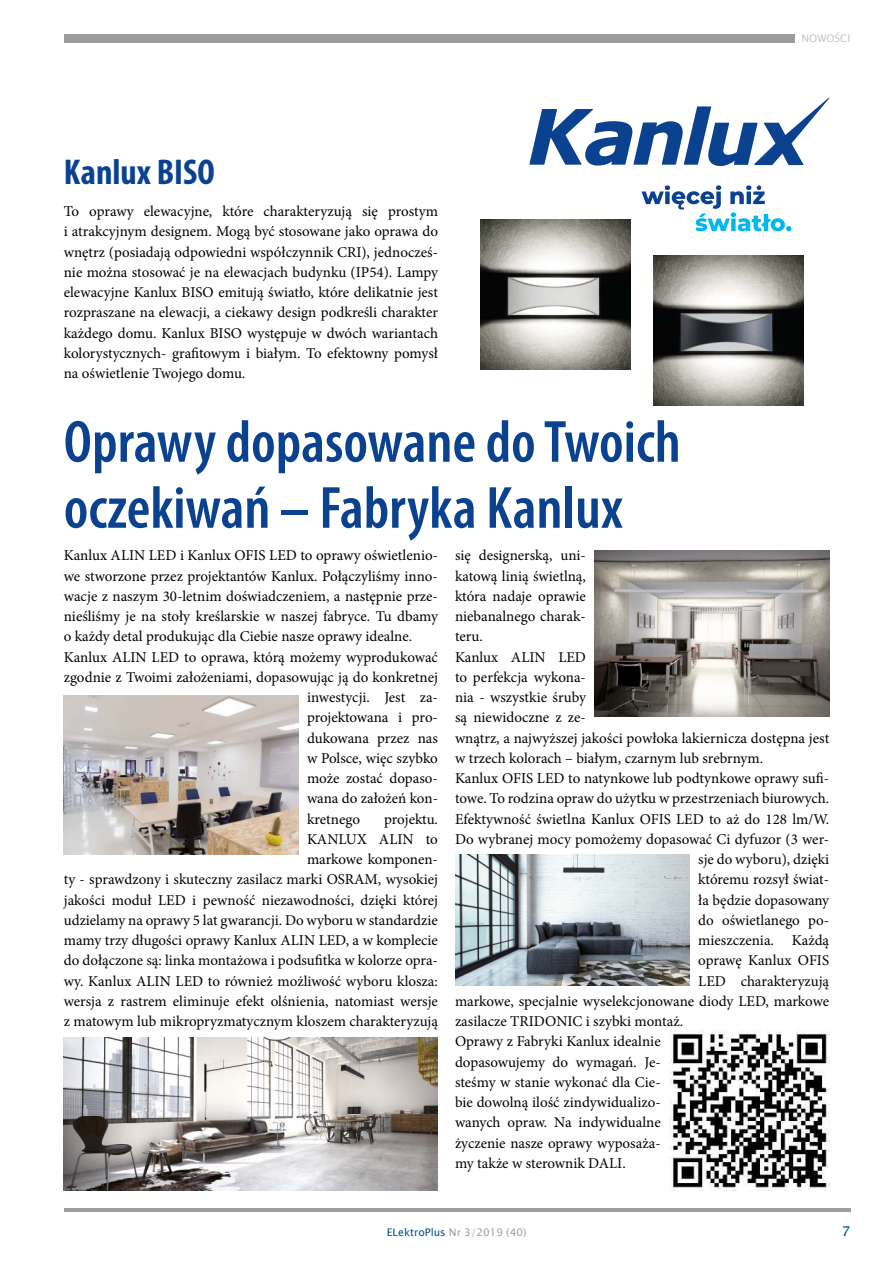
<style>
.page{position:relative;width:893px;height:1263px;background:#fff}
.page>*{position:absolute;margin:0;border:0;box-sizing:border-box;transform-origin:0 0}
.t1{font:600 condensed 60px/66px "Myriad Pro";color:#0b4290}
.t2{font:700 condensed 36px "Myriad Pro";color:#0b4290}
.t3{font:15px/20.2px "Minion Pro";color:#000;text-align:right}
.t4{font:13.5px "Lucida Sans Unicode";color:#005187}
.t5{font:10.5px "Lucida Sans Unicode";color:#9d9d9c}
.t6{font:10.5px "Lucida Sans Unicode";color:#c6c6c6}
.s1{color:#005187}
</style>
<div class="page">
<div style="left:64px;top:34px;width:731px;height:9px;background:#9d9d9c"></div>
<hr style="left:64px;top:1209px;width:786px;height:3px;background:#9d9d9c">
<img style="left:654px;top:255px;width:150px;height:150px">
<img style="left:480px;top:219px;width:150px;height:150px">
<img style="left:64px;top:695px;width:235px;height:160px">
<img style="left:64px;top:1037px;width:374px;height:153px">
<img style="left:594px;top:550px;width:235px;height:166px">
<img style="left:455px;top:854px;width:235px;height:132px">
<img style="left:669px;top:1031px;width:160px;height:160px">
<svg style="left:529px;top:98px;width:300px;height:68px"></svg>
<svg style="left:641px;top:185px;width:150px;height:46px"></svg>
<h2 class="t2" style="left:64px;top:149px;width:152px">Kanlux BISO</h2>
<p class="t3" style="left:64px;top:201px;width:376px;text-align:justify">To oprawy elewacyjne, które charakteryzują się prostym i atrakcyjnym designem. Mogą być stosowane jako oprawa do wnętrz (posiadają odpowiedni współczynnik CRI), jednocześ&shy;nie można stosować je na elewacjach budynku (IP54). Lampy elewacyjne Kanlux BISO emitują światło, które delikatnie jest rozpraszane na elewacji, a ciekawy design podkreśli charakter każdego domu. Kanlux BISO występuje w dwóch wariantach kolorystycznych- grafitowym i białym. To efektowny pomysł na oświetlenie Twojego domu.</p>
<p class="t6" style="left:801px;top:30px;width:51px">NOWOŚCI</p>
<h1 class="t1" style="left:64px;top:408px;width:618px">Oprawy dopasowane do Twoich oczekiwań – Fabryka Kanlux</h1>
<p class="t3" style="left:64px;top:545px;width:376px">Kanlux ALIN LED i Kanlux OFIS LED to oprawy oświetlenio-</p>
<p class="t3" style="left:64px;top:566px;width:376px">we stworzone przez projektantów Kanlux. Połączyliśmy inno-</p>
<p class="t3" style="left:64px;top:586px;width:376px">wacje z naszym 30-letnim doświadczeniem, a następnie prze-</p>
<p class="t3" style="left:64px;top:606px;width:376px">nieśliśmy je na stoły kreślarskie w naszej fabryce. Tu dbamy</p>
<p class="t3" style="left:64px;top:626px;width:350px">o każdy detal produkując dla Ciebie nasze oprawy idealne.</p>
<p class="t3" style="left:64px;top:647px;width:376px">Kanlux ALIN LED to oprawa, którą możemy wyprodukować</p>
<p class="t3" style="left:64px;top:667px;width:376px">zgodnie z Twoimi założeniami, dopasowując ją do konkretnej</p>
<p class="t3" style="left:307px;top:687px;width:132px">inwestycji. Jest za-</p>
<p class="t3" style="left:307px;top:707px;width:132px">projektowana i pro-</p>
<p class="t3" style="left:307px;top:728px;width:132px">dukowana przez nas</p>
<p class="t3" style="left:307px;top:748px;width:132px">w Polsce, więc szybko</p>
<p class="t3" style="left:307px;top:768px;width:132px">może zostać dopaso-</p>
<p class="t3" style="left:307px;top:788px;width:132px">wana do założeń kon-</p>
<p class="t3" style="left:307px;top:809px;width:54px">kretnego</p>
<p class="t3" style="left:455px;top:545px;width:132px">się designerską, uni-</p>
<p class="t3" style="left:455px;top:566px;width:132px">katową linią świetlną,</p>
<p class="t3" style="left:455px;top:586px;width:132px">która nadaje oprawie</p>
<p class="t3" style="left:455px;top:606px;width:132px">niebanalnego charak-</p>
<p class="t3" style="left:455px;top:626px;width:29px">teru.</p>
<p class="t3" style="left:455px;top:647px;width:132px">Kanlux ALIN LED</p>
<p class="t3" style="left:455px;top:667px;width:132px">to perfekcja wykona-</p>
<p class="t3" style="left:455px;top:687px;width:132px">nia - wszystkie śruby</p>
<p class="t3" style="left:455px;top:707px;width:132px">są niewidoczne z ze-</p>
<p class="t3" style="left:455px;top:728px;width:376px">wnątrz, a najwyższej jakości powłoka lakiernicza dostępna jest</p>
<p class="t3" style="left:455px;top:748px;width:310px">w trzech kolorach – białym, czarnym lub srebrnym.</p>
<p class="t3" style="left:455px;top:768px;width:376px">Kanlux OFIS LED to natynkowe lub podtynkowe oprawy sufi-</p>
<p class="t3" style="left:455px;top:788px;width:376px">towe. To rodzina opraw do użytku w przestrzeniach biurowych.</p>
<p class="t3" style="left:455px;top:809px;width:376px">Efektywność świetlna Kanlux OFIS LED to aż do 128 lm/W.</p>
<p class="t3" style="left:455px;top:829px;width:376px">Do wybranej mocy pomożemy dopasować Ci dyfuzor (3 wer-</p>
<p class="t3" style="left:698px;top:849px;width:132px">sje do wyboru), dzięki</p>
<p class="t3" style="left:698px;top:869px;width:132px">któremu rozsył świat-</p>
<p class="t3" style="left:698px;top:890px;width:132px">ła będzie dopasowany</p>
<p class="t3" style="left:698px;top:910px;width:132px">do oświetlanego po-</p>
<p class="t3" style="left:698px;top:930px;width:132px">mieszczenia. Każdą</p>
<p class="t3" style="left:698px;top:950px;width:132px">oprawę Kanlux OFIS</p>
<p class="t3" style="left:698px;top:971px;width:132px">LED charakteryzują</p>
<p class="t3" style="left:455px;top:991px;width:376px">markowe, specjalnie wyselekcjonowane diody LED, markowe</p>
<p class="t3" style="left:455px;top:1011px;width:230px">zasilacze TRIDONIC i szybki montaż.</p>
<p class="t3" style="left:455px;top:1031px;width:207px">Oprawy z Fabryki Kanlux idealnie</p>
<p class="t3" style="left:455px;top:1052px;width:207px">dopasowujemy do wymagań. Je-</p>
<p class="t3" style="left:455px;top:1072px;width:207px">steśmy w stanie wykonać dla Cie-</p>
<p class="t3" style="left:455px;top:1092px;width:207px">bie dowolną ilość zindywidualizo-</p>
<p class="t3" style="left:455px;top:1112px;width:207px">wanych opraw. Na indywidualne</p>
<p class="t3" style="left:455px;top:1133px;width:207px">życzenie nasze oprawy wyposaża-</p>
<p class="t3" style="left:455px;top:1153px;width:172px">my także w sterownik DALI.</p>
<p class="t3" style="left:64px;top:809px;width:376px">projektu.<br>KANLUX ALIN to<br>markowe komponen-<br>ty - sprawdzony i skuteczny zasilacz marki OSRAM, wysokiej jakości moduł LED i pewność niezawodności, dzięki której udzielamy na oprawy 5 lat gwarancji. Do wyboru w standardzie mamy trzy długości oprawy Kanlux ALIN LED, a w komplecie do dołączone są: linka montażowa i podsufitka w kolorze opra&shy;wy. Kanlux ALIN LED to również możliwość wyboru klosza: wersja z rastrem eliminuje efekt olśnienia, natomiast wersje z matowym lub mikropryzmatycznym kloszem charakteryzują</p>
<p class="t5" style="left:387px;top:1223px;width:141px"><span class="s1">ELektroPlus</span> Nr 3/2019 (40)</p>
<p class="t4" style="left:842px;top:1220px;width:10px">7</p>
</div>
